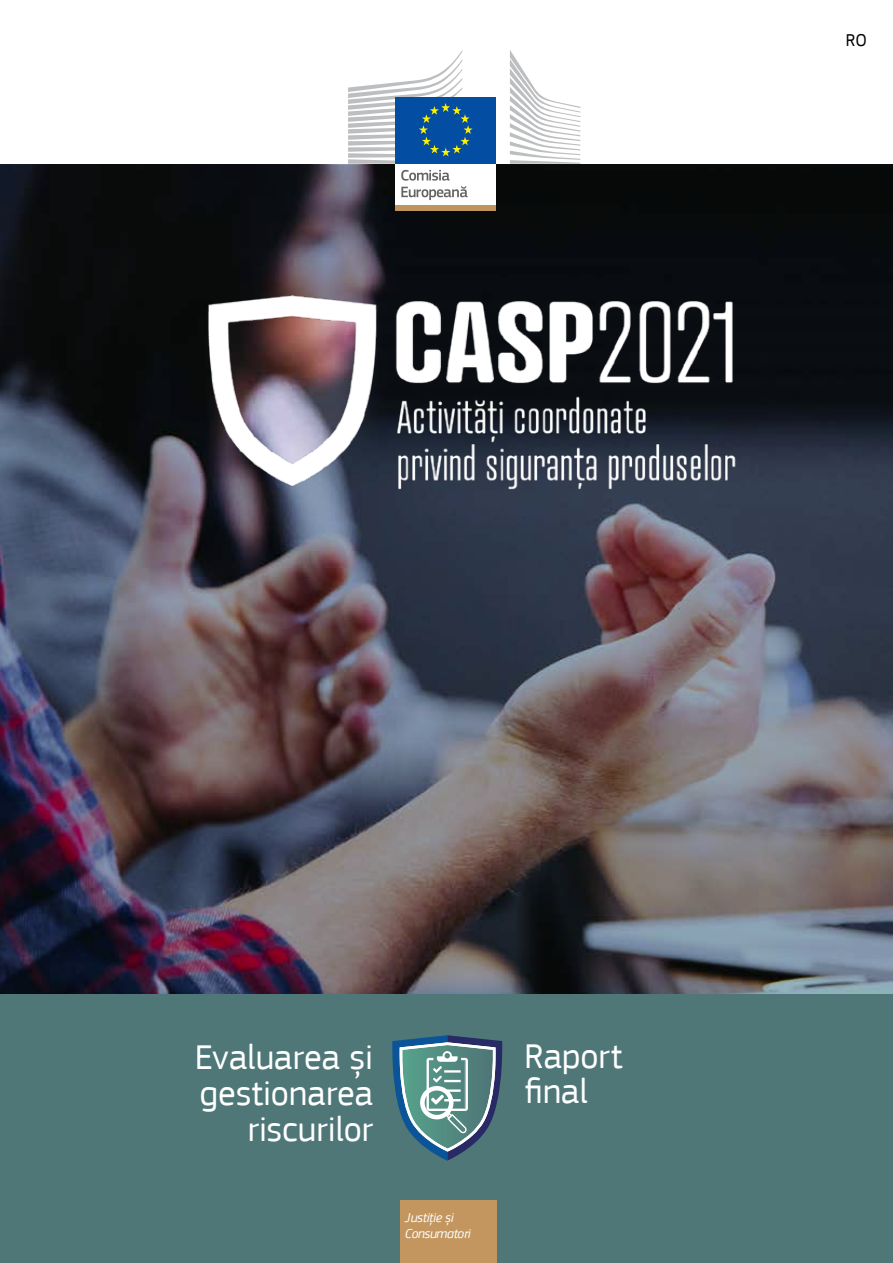
<style>
.page{position:relative;width:893px;height:1263px;background:#fff}
.page>*{position:absolute;margin:0;border:0;box-sizing:border-box;transform-origin:0 0}
.t1{font:36px/36px "EC Square Sans Pro";color:#fff;text-align:right}
.t2{font:18px "EC Square Sans Pro";color:#000}
.t3{font:italic 13.5px/16.2px "EC Square Sans Pro";letter-spacing:-.03em;color:#fff}
</style>
<div class="page">
<img style="left:0;top:164px;width:893px;height:830px">
<img style="left:170px;top:263px;width:597px;height:246px">
<div style="left:0;top:994px;width:893px;height:269px;background:#4f7778"></div>
<svg style="left:392px;top:1035px;width:110px;height:126px"></svg>
<div style="left:400px;top:1200px;width:97px;height:63px;background:#c2965e"></div>
<div style="left:396px;top:162px;width:100px;height:44px;background:#fff"></div>
<div style="left:396px;top:97px;width:100px;height:67px;background:#034ea2"></div>
<svg style="left:348px;top:50px;width:125px;height:114px"></svg>
<div style="left:396px;top:205px;width:100px;height:6px;background:#c0955d"></div>
<svg style="left:510px;top:50px;width:70px;height:114px"></svg>
<svg style="left:401px;top:170px;width:67px;height:30px"></svg>
<p class="t2" style="left:846px;top:30px;width:22px">RO</p>
<p class="t1" style="left:195px;top:1039px;width:180px">Evaluarea și gestionarea riscurilor</p>
<p class="t1" style="left:524px;top:1039px;width:100px;line-height:34.7px;text-align:left">Raport final</p>
<p class="t3" style="left:405px;top:1209px;width:68px">Justiție și<br>Consumatori</p>
</div>
